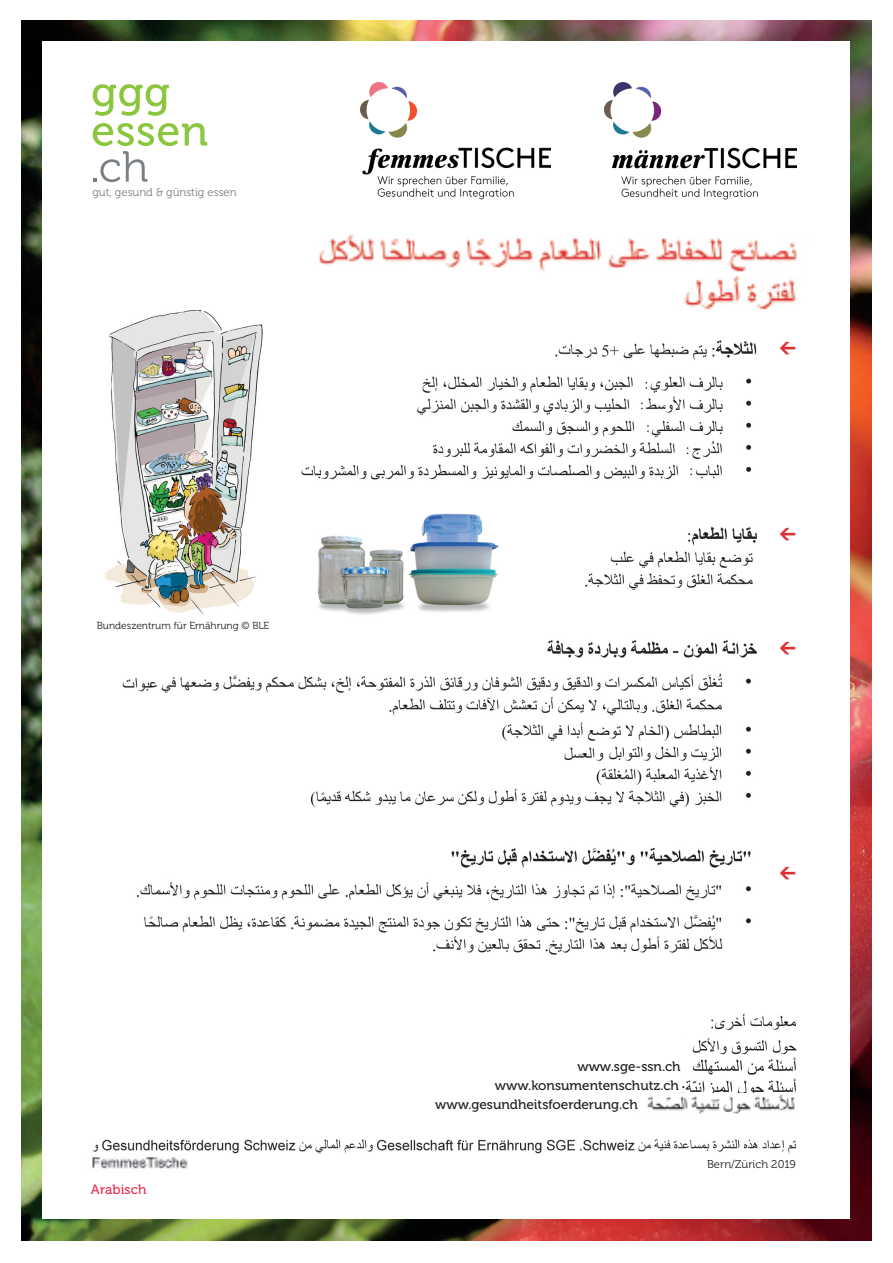
<style>
.page{position:relative;width:893px;height:1263px;background:#fff}
.page>*{position:absolute;margin:0;border:0;box-sizing:border-box;transform-origin:0 0}
.t1{font:13.5px "Museo 500";color:#231f20}
.t2{font:13.5px "Museo 500";letter-spacing:.01em;color:#ee2e4e}
.t3{font:11.25px "Museo 300";color:#797f84}
.t4{font:11.25px "Museo 300";letter-spacing:.005em;color:#231f20}
.t5{font:10.2px "Museo 300";color:#231f20}
</style>
<div class="page">
<img style="left:21px;top:20px;width:851px;height:1221px">
<div style="left:43px;top:41px;width:807px;height:1178px;background:#fff"></div>
<img style="left:122px;top:340px;width:635px;height:615px">
<svg style="left:93px;top:84px;width:76px;height:32px"></svg>
<svg style="left:93px;top:123px;width:114px;height:59px"></svg>
<img style="left:361px;top:83px;width:189px;height:117px">
<img style="left:605px;top:83px;width:191px;height:117px">
<img style="left:309px;top:504px;width:194px;height:114px">
<img style="left:105px;top:310px;width:161px;height:306px">
<img style="left:319px;top:234px;width:478px;height:38px">
<img style="left:684px;top:275px;width:112px;height:35px">
<img style="left:93px;top:1139px;width:704px;height:15px">
<img style="left:92px;top:1157px;width:96px;height:12px">
<img style="left:682px;top:1013px;width:115px;height:80px">
<img style="left:647px;top:1094px;width:148px;height:20px">
<p class="t3" style="left:92px;top:186px;width:146px">gut, gesund &amp; günstig essen</p>
<p class="t5" style="left:97px;top:619px;width:174px">Bundeszentrum für Ernährung © BLE</p>
<p class="t2" style="left:91px;top:1182px;width:57px">Arabisch</p>
<p class="t1" style="left:577px;top:1058px;width:105px">www.sge-ssn.ch</p>
<p class="t1" style="left:495px;top:1078px;width:186px">www.konsumentenschutz.ch</p>
<p class="t1" style="left:435px;top:1097px;width:204px">www.gesundheitsfoerderung.ch</p>
<p class="t4" style="left:707px;top:1158px;width:90px">Bern/Zürich 2019</p>
</div>
